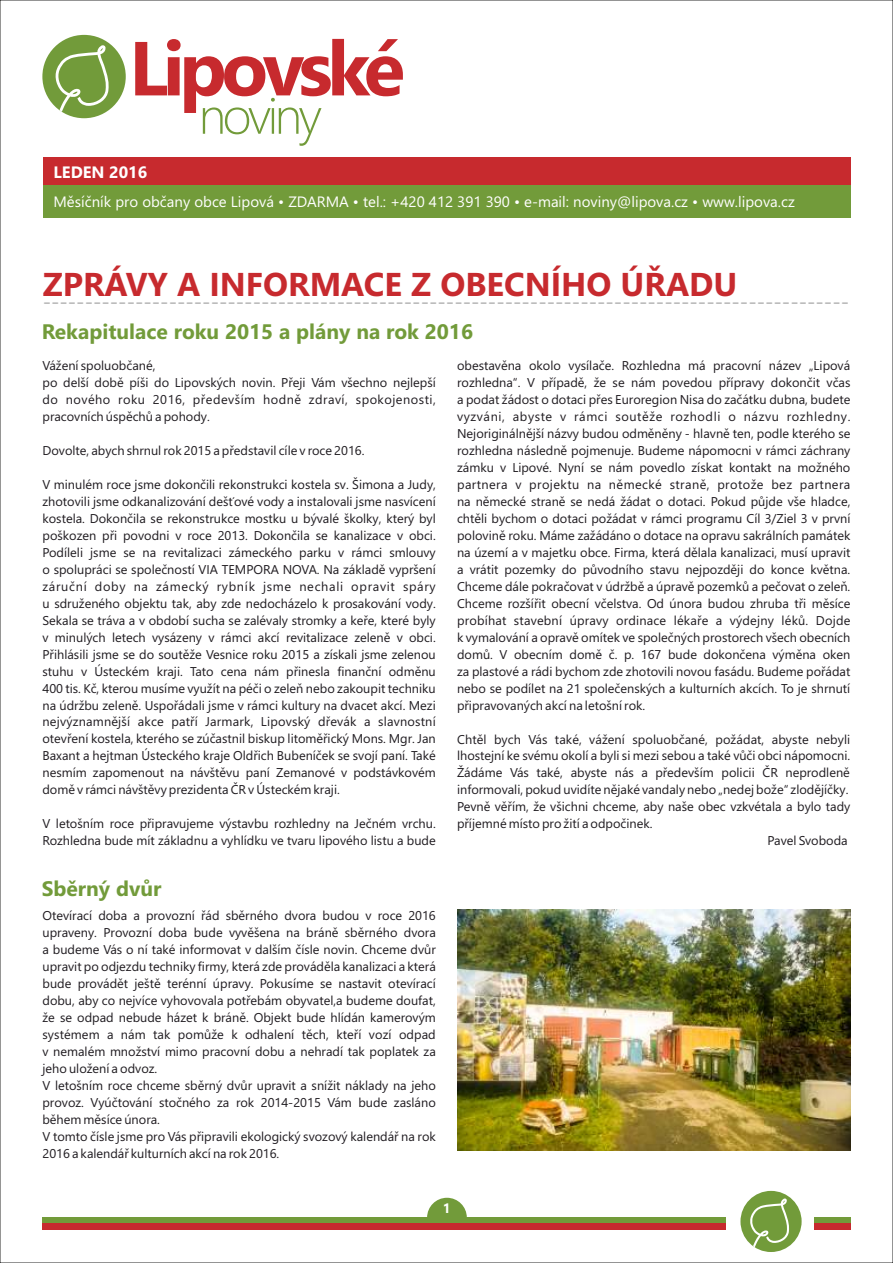
<style>
.page{position:relative;width:893px;height:1263px;background:#fff}
.page>*{position:absolute;margin:0;border:0;box-sizing:border-box;transform-origin:0 0}
.t1{font:700 76.35px "Segoe UI";letter-spacing:-.07em;color:#c72a2e}
.t2{font:300 51.3px "Segoe UI";letter-spacing:-.07em;color:#729b3a}
.t3{font:700 33px "Segoe UI";color:#c72a2e}
.t4{font:21px "Segoe UI";color:#aeaeae}
.t5{font:700 21px "Segoe UI";color:#729b3a}
.t6{font:700 16.5px "Segoe UI";color:#fff}
.t7{font:15px "Segoe UI";color:#fff}
.t8{font:700 13.5px "Segoe UI";color:#fff}
.t9{font:12.75px/17px "Segoe UI";color:#1f1b20}
</style>
<div class="page">
<div style="left:43px;top:157px;width:807px;height:28px;background:#c72a2e"></div>
<div style="left:43px;top:185px;width:807px;height:33px;background:#729b3a"></div>
<svg style="left:427px;top:1198px;width:40px;height:19px"></svg>
<div style="left:43px;top:1217px;width:683px;height:6px;background:#729b3a"></div>
<div style="left:42px;top:35px;width:84px;height:83px;background:#729b3a;border-radius:50%"></div>
<svg style="left:55px;top:45px;width:54px;height:67px"></svg>
<div style="left:43px;top:1223px;width:683px;height:7px;background:#c72a2e"></div>
<div style="left:740px;top:1191px;width:62px;height:61px;background:#729b3a;border-radius:50%"></div>
<svg style="left:750px;top:1198px;width:39px;height:49px"></svg>
<div style="left:814px;top:1217px;width:36px;height:6px;background:#729b3a"></div>
<div style="left:814px;top:1223px;width:36px;height:7px;background:#c72a2e"></div>
<img style="left:457px;top:910px;width:393px;height:241px">
<h1 class="t1" style="left:129px;top:40px;width:277px">Lipovské</h1>
<h2 class="t2" style="left:199px;top:96px;width:125px">noviny</h2>
<p class="t6" style="left:53px;top:166px;width:95px">LEDEN 2016</p>
<p class="t7" style="left:53px;top:196px;width:743px">Měsíčník pro občany obce Lipová • ZDARMA • tel.: +420 412 391 390 • e-mail: noviny@lipova.cz • www.lipova.cz</p>
<h3 class="t3" style="left:43px;top:272px;width:696px">ZPRÁVY A INFORMACE Z OBECNÍHO ÚŘADU</h3>
<h3 class="t4" style="left:43px;top:294px;width:808px">------------------------------------------------------------------------------------------------</h3>
<h3 class="t5" style="left:42px;top:324px;width:433px">Rekapitulace roku 2015 a plány na rok 2016</h3>
<p class="t9" style="left:43px;top:358px;width:395px">Vážení spoluobčané,<br>po delší době píši do Lipovských novin. Přeji Vám všechno nejlepší do nového roku 2016, především hodně zdraví, spokojenosti, pracovních úspěchů a pohody.</p>
<p class="t9" style="left:43px;top:443px;width:324px">Dovolte, abych shrnul rok 2015 a představil cíle v roce 2016.</p>
<p class="t9" style="left:42px;top:477px;width:395px;text-align:justify">V minulém roce jsme dokončili rekonstrukci kostela sv. Šimona a Judy, zhotovili jsme odkanalizování dešťové vody a instalovali jsme nasvícení kostela. Dokončila se rekonstrukce mostku u bývalé školky, který byl poškozen při povodni v roce 2013. Dokončila se kanalizace v obci.<br>Podíleli jsme se na revitalizaci zámeckého parku v rámci smlouvy o spolupráci se společností VIA TEMPORA NOVA. Na základě vypršení záruční doby na zámecký rybník jsme nechali opravit spáry u sdruženého objektu tak, aby zde nedocházelo k prosakování vody.<br>Sekala se tráva a v období sucha se zalévaly stromky a keře, které byly v minulých letech vysázeny v rámci akcí revitalizace zeleně v obci.<br>Přihlásili jsme se do soutěže Vesnice roku 2015 a získali jsme zelenou stuhu v Ústeckém kraji. Tato cena nám přinesla finanční odměnu 400 tis. Kč, kterou musíme využít na péči o zeleň nebo zakoupit techniku na údržbu zeleně. Uspořádali jsme v rámci kultury na dvacet akcí. Mezi nejvýznamnější akce patří Jarmark, Lipovský dřevák a slavnostní otevření kostela, kterého se zúčastnil biskup litoměřický Mons. Mgr. Jan Baxant a hejtman Ústeckého kraje Oldřich Bubeníček se svojí paní. Také nesmím zapomenout na návštěvu paní Zemanové v podstávkovém domě v rámci návštěvy prezidenta ČR v Ústeckém kraji.</p>
<p class="t9" style="left:42px;top:816px;width:395px">V letošním roce připravujeme výstavbu rozhledny na Ječném vrchu.<br>Rozhledna bude mít základnu a vyhlídku ve tvaru lipového listu a bude</p>
<p class="t9" style="left:457px;top:359px;width:395px;text-align:justify">obestavěna okolo vysílače. Rozhledna má pracovní název „Lipová rozhledna“. V případě, že se nám povedou přípravy dokončit včas a podat žádost o dotaci přes Euroregion Nisa do začátku dubna, budete vyzváni, abyste v rámci soutěže rozhodli o názvu rozhledny.<br>Nejoriginálnější názvy budou odměněny - hlavně ten, podle kterého se rozhledna následně pojmenuje. Budeme nápomocni v rámci záchrany zámku v Lipové. Nyní se nám povedlo získat kontakt na možného partnera v projektu na německé straně, protože bez partnera na německé straně se nedá žádat o dotaci. Pokud půjde vše hladce, chtěli bychom o dotaci požádat v rámci programu Cíl 3/Ziel 3 v první polovině roku. Máme zažádáno o dotace na opravu sakrálních památek na území a v majetku obce. Firma, která dělala kanalizaci, musí upravit a vrátit pozemky do původního stavu nejpozději do konce května.<br>Chceme dále pokračovat v údržbě a úpravě pozemků a pečovat o zeleň.<br>Chceme rozšířit obecní včelstva. Od února budou zhruba tři měsíce probíhat stavební úpravy ordinace lékaře a výdejny léků. Dojde k vymalování a opravě omítek ve společných prostorech všech obecních domů. V obecním domě č. p. 167 bude dokončena výměna oken za plastové a rádi bychom zde zhotovili novou fasádu. Budeme pořádat nebo se podílet na 21 společenských a kulturních akcích. To je shrnutí připravovaných akcí na letošní rok.</p>
<p class="t9" style="left:457px;top:732px;width:395px">Chtěl bych Vás také, vážení spoluobčané, požádat, abyste nebyli</p>
<p class="t9" style="left:457px;top:749px;width:395px">lhostejní ke svému okolí a byli si mezi sebou a také vůči obci nápomocni.</p>
<p class="t9" style="left:457px;top:766px;width:394px">Žádáme Vás také, abyste nás a především policii ČR neprodleně</p>
<p class="t9" style="left:457px;top:783px;width:393px">informovali, pokud uvidíte nějaké vandaly nebo „nedej bože“ zlodějíčky.</p>
<p class="t9" style="left:457px;top:799px;width:395px">Pevně věřím, že všichni chceme, aby naše obec vzkvétala a bylo tady</p>
<p class="t9" style="left:457px;top:816px;width:197px">příjemné místo pro žití a odpočinek.</p>
<p class="t9" style="left:768px;top:833px;width:82px">Pavel Svoboda</p>
<h3 class="t5" style="left:42px;top:880px;width:121px">Sběrný dvůr</h3>
<p class="t9" style="left:42px;top:908px;width:395px">Otevírací doba a provozní řád sběrného dvora budou v roce 2016 upraveny. Provozní doba bude vyvěšena na bráně sběrného dvora a budeme Vás o ní také informovat v dalším čísle novin. Chceme dvůr upravit po odjezdu techniky firmy, která zde prováděla kanalizaci a která bude provádět ještě terénní úpravy. Pokusíme se nastavit otevírací dobu, aby co nejvíce vyhovovala potřebám obyvatel,a budeme doufat, že se odpad nebude házet k bráně. Objekt bude hlídán kamerovým systémem a nám tak pomůže k odhalení těch, kteří vozí odpad v nemalém množství mimo pracovní dobu a nehradí tak poplatek za jeho uložení a odvoz.<br>V letošním roce chceme sběrný dvůr upravit a snížit náklady na jeho provoz. Vyúčtování stočného za rok 2014-2015 Vám bude zasláno během měsíce února.<br>V tomto čísle jsme pro Vás připravili ekologický svozový kalendář na rok 2016 a kalendář kulturních akcí na rok 2016.</p>
<p class="t8" style="left:443px;top:1203px;width:9px">1</p>
</div>
